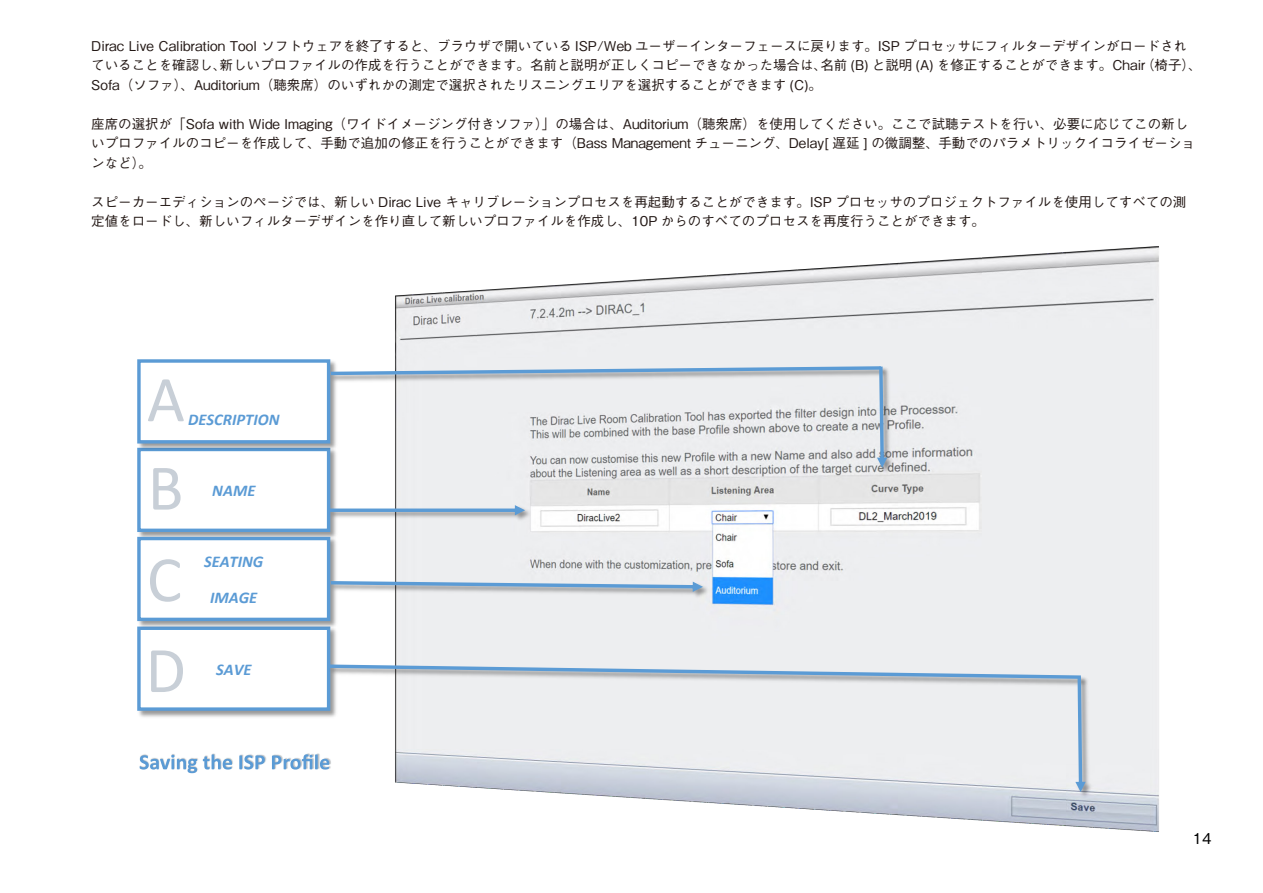
<style>
.page{position:relative;width:1263px;height:893px;background:#fff}
.page>*{position:absolute;margin:0;border:0;box-sizing:border-box;transform-origin:0 0}
.t1{font:65.7px/91.7px "Calibri";color:#c8cfd7}
.t2{font:italic 700 16.35px "Calibri";color:#5b9bd5}
.t3{font:500 15px "Gothic BBB Pro";color:#000}
.t4{font:500 13.5px/19.5px "Gothic BBB Pro";color:#231815}
</style>
<div class="page">
<img style="left:395px;top:246px;width:764px;height:586px">
<div style="left:137px;top:627px;width:193px;height:84px;background:#fff;border:3px solid #5b9bd5"></div>
<img style="left:138px;top:468px;width:198px;height:67px">
<div style="left:137px;top:448px;width:193px;height:84px;background:#fff;border:3px solid #5b9bd5"></div>
<img style="left:137px;top:535px;width:199px;height:95px">
<div style="left:137px;top:537px;width:193px;height:84px;background:#fff;border:3px solid #5b9bd5"></div>
<img style="left:137px;top:359px;width:199px;height:94px">
<div style="left:137px;top:359px;width:193px;height:85px;background:#fff;border:3px solid #5b9bd5"></div>
<img style="left:1068px;top:675px;width:32px;height:137px">
<img style="left:329px;top:575px;width:393px;height:31px">
<svg style="left:331px;top:581px;width:372px;height:11px;background:#a9bed1"></svg>
<img style="left:870px;top:365px;width:32px;height:122px">
<svg style="left:327px;top:364px;width:560px;height:104px;background:#dce0e5"></svg>
<img style="left:327px;top:498px;width:217px;height:32px">
<svg style="left:329px;top:505px;width:196px;height:10px;background:#a9c0d5"></svg>
<svg style="left:140px;top:663px;width:946px;height:129px"></svg>
<p class="t4" style="left:91px;top:34px;width:1112px">Dirac Live Calibration Tool ソフトウェアを終了すると、ブラウザで開いている ISP/Web ユーザーインターフェースに戻ります。ISP プロセッサにフィルターデザインがロードされていることを確認し、新しいプロファイルの作成を行うことができます。名前と説明が正しくコピーできなかった場合は、名前 (B) と説明 (A) を修正することができます。Chair（椅子）、<br>Sofa（ソファ）、Auditorium（聴衆席）のいずれかの測定で選択されたリスニングエリアを選択することができます (C)。</p>
<p class="t4" style="left:91px;top:112px;width:1105px">座席の選択が「Sofa with Wide Imaging（ワイドイメージング付きソファ）」の場合は、Auditorium（聴衆席）を使用してください。ここで試聴テストを行い、必要に応じてこの新しいプロファイルのコピーを作成して、手動で追加の修正を行うことができます（Bass Management チューニング、Delay[ 遅延 ] の微調整、手動でのパラメトリックイコライゼーションなど）。</p>
<p class="t4" style="left:91px;top:190px;width:1096px">スピーカーエディションのページでは、新しい Dirac Live キャリブレーションプロセスを再起動することができます。ISP プロセッサのプロジェクトファイルを使用してすべての測定値をロードし、新しいフィルターデザインを作り直して新しいプロファイルを作成し、10P からのすべてのプロセスを再度行うことができます。</p>
<h1 class="t1" style="left:147px;top:354px;width:40px">A</h1>
<p class="t2" style="left:188px;top:409px;width:93px">DESCRIPTION</p>
<h1 class="t1" style="left:147px;top:442px;width:38px">B<br>C</h1>
<h1 class="t1" style="left:146px;top:625px;width:42px">D</h1>
<p class="t2" style="left:212px;top:480px;width:45px">NAME</p>
<p class="t2" style="left:204px;top:551px;width:61px">SEATING</p>
<p class="t2" style="left:210px;top:587px;width:49px">IMAGE</p>
<p class="t2" style="left:216px;top:659px;width:37px">SAVE</p>
<p class="t3" style="left:1193px;top:826px;width:20px">14</p>
</div>
